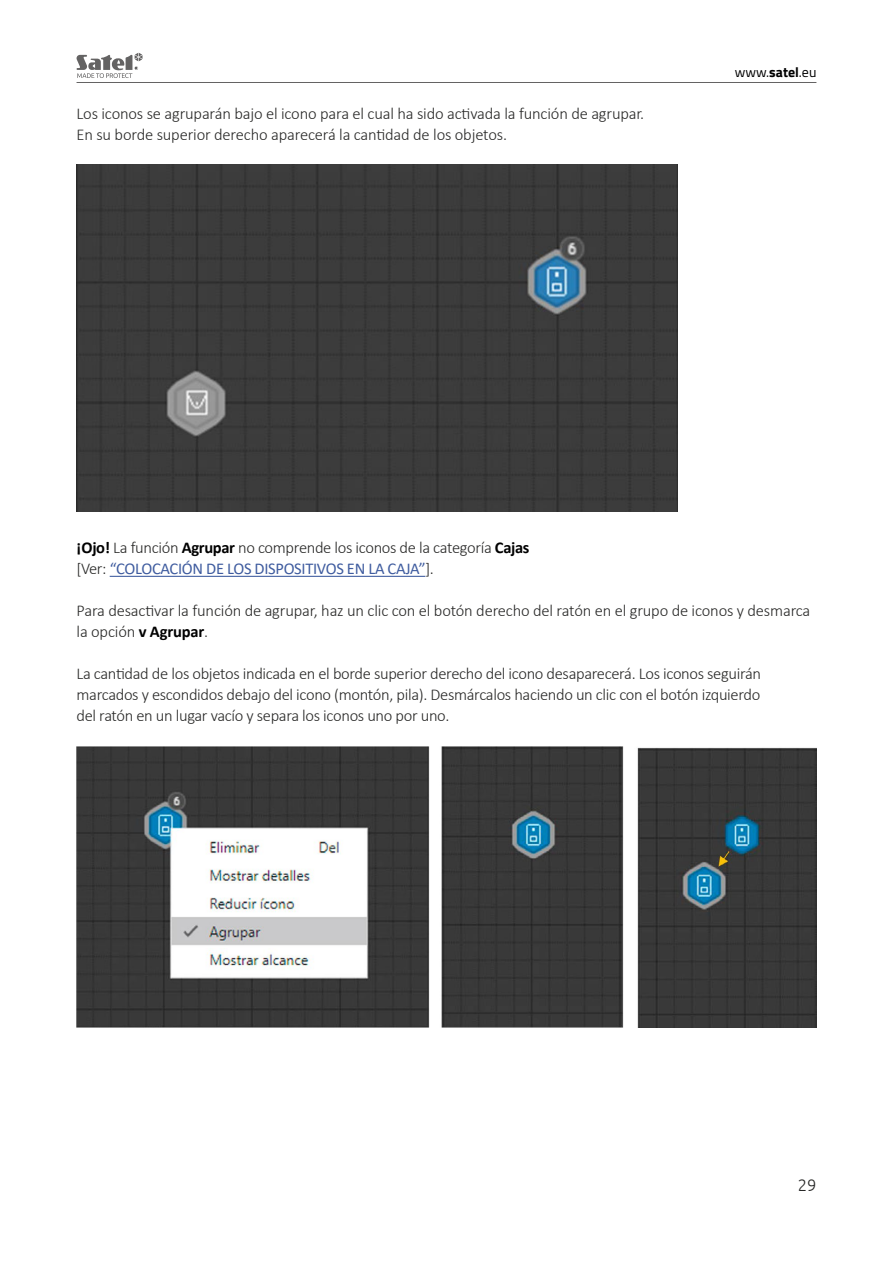
<style>
.page{position:relative;width:893px;height:1263px;background:#fff}
.page>*{position:absolute;margin:0;border:0;box-sizing:border-box;transform-origin:0 0}
.t1{font:300 16.5px/21px "Calibri";letter-spacing:-.01em;color:#282827}
.t2{font:300 16.5px "Ubuntu";color:#282827}
.t3{font:13.95px "Cairo";color:#000}
.s1{font-weight:700}
.s2{font-weight:700;color:#000}
.s3{font-weight:400;color:#3f5c9f}
</style>
<div class="page">
<svg style="left:77px;top:53px;width:66px;height:25px"></svg>
<hr style="left:77px;top:82px;width:739px;height:1px;background:#646363">
<hr style="left:110px;top:576px;width:315px;height:1px;background:#3f5c9f">
<img style="left:77px;top:164px;width:601px;height:347px">
<img style="left:77px;top:746px;width:739px;height:282px">
<p class="t1" style="left:77px;top:103px;width:569px">Los iconos se agruparán bajo el icono para el cual ha sido activada la función de agrupar.<br>En su borde superior derecho aparecerá la cantidad de los objetos.</p>
<p class="t3" style="left:735px;top:60px;width:83px">www.<span class="s1">satel</span>.eu</p>
<p class="t1" style="left:77px;top:537px;width:454px"><span class="s2">¡Ojo!</span> La función <span class="s2">Agrupar</span> no comprende los iconos de la categoría <span class="s2">Cajas </span>[Ver: <span class="s3">“COLOCACIÓN DE LOS DISPOSITIVOS EN LA CAJA”</span>].</p>
<p class="t1" style="left:77px;top:600px;width:735px">Para desactivar la función de agrupar, haz un clic con el botón derecho del ratón en el grupo de iconos y desmarca la opción <span class="s2">v Agrupar</span>.</p>
<p class="t1" style="left:77px;top:663px;width:686px;text-align:justify">La cantidad de los objetos indicada en el borde superior derecho del icono desaparecerá. Los iconos seguirán marcados y escondidos debajo del icono (montón, pila). Desmárcalos haciendo un clic con el botón izquierdo del ratón en un lugar vacío y separa los iconos uno por uno.</p>
<p class="t2" style="left:798px;top:1175px;width:20px">29</p>
</div>
